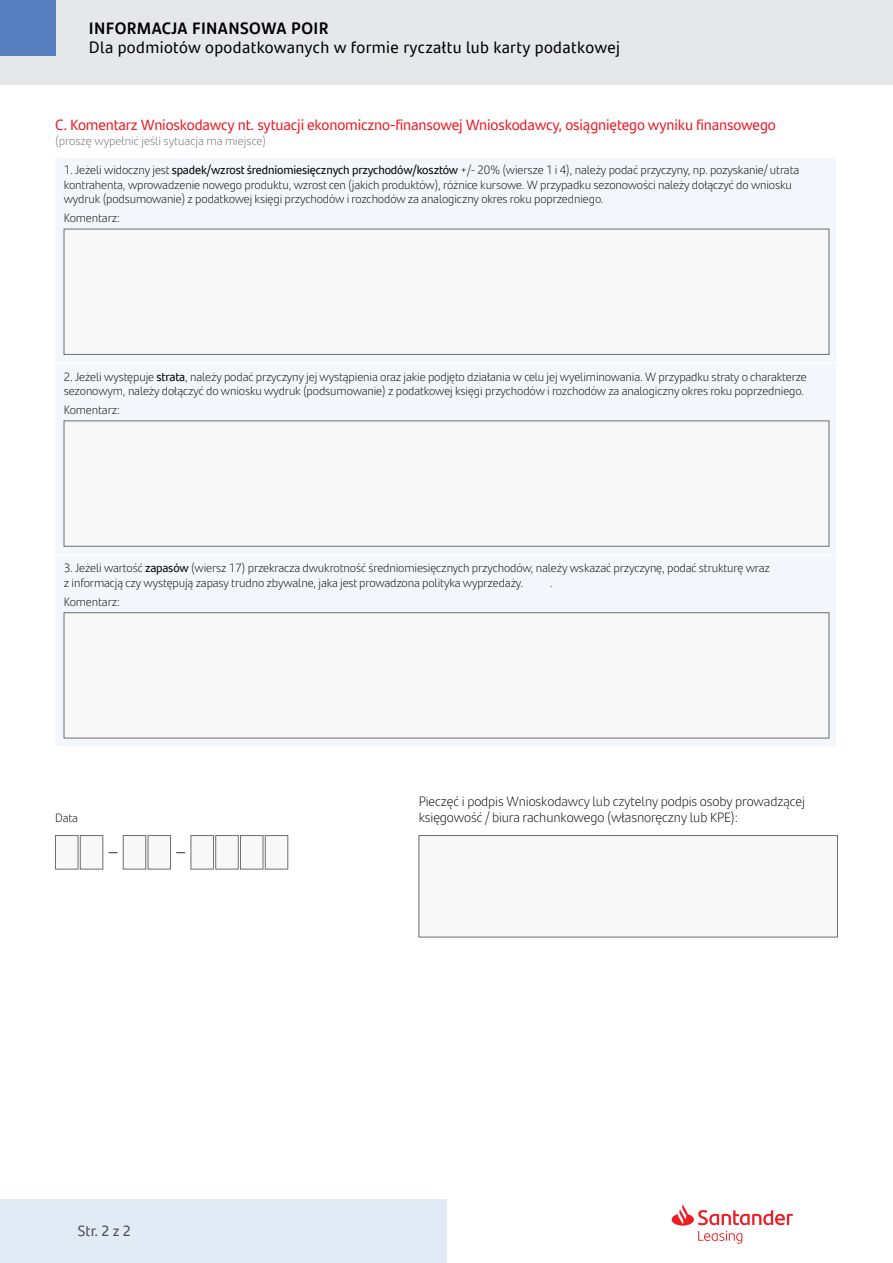
<style>
.page{position:relative;width:893px;height:1263px;background:#fff}
.page>*{position:absolute;margin:0;border:0;box-sizing:border-box;transform-origin:0 0}
.t1{font:16.5px "Santander Text";letter-spacing:.025em;color:#000}
.t2{font:700 16.5px "Santander Text";letter-spacing:.025em;color:#000}
.t3{font:15px "Santander Text";letter-spacing:-.01em;color:#ed1d24}
.t4{font:14.85px "Santander Text";color:#4d4d4f}
.t5{font:300 13.5px/16.2px "Santander Text";letter-spacing:-.01em;color:#000}
.t6{font:300 12px/14.4px "Santander Text";letter-spacing:-.01em;color:#000}
.t7{font:300 12px "Santander Text";color:#6d6e71}
.s1{font-weight:400}
</style>
<div class="page">
<div style="left:0;top:0;width:893px;height:85px;background:#e6e7e8"></div>
<div style="left:0;top:0;width:55px;height:55px;background:#567ec0"></div>
<div style="left:0;top:1199px;width:446px;height:64px;background:#e1ebf5"></div>
<svg style="left:672px;top:1204px;width:121px;height:40px"></svg>
<div style="left:56px;top:158px;width:780px;height:588px;background:#f3f7fb"></div>
<hr style="left:55px;top:362px;width:783px;height:2px;background:#fff">
<hr style="left:55px;top:554px;width:783px;height:2px;background:#fff">
<div style="left:64px;top:229px;width:765px;height:126px;background:#f8f8f9;border:1px solid #6d6e71"></div>
<div style="left:64px;top:421px;width:765px;height:125px;background:#f8f8f9"></div>
<div style="left:64px;top:612px;width:765px;height:126px;background:#f8f8f9;border:1px solid #6d6e71"></div>
<div style="left:123px;top:835px;width:23px;height:34px;background:#f8f8f9;border:1px solid #6d6e71"></div>
<div style="left:148px;top:835px;width:23px;height:34px;background:#f8f8f9;border:1px solid #6d6e71"></div>
<div style="left:55px;top:835px;width:23px;height:34px;background:#f8f8f9;border:1px solid #6d6e71"></div>
<div style="left:80px;top:835px;width:23px;height:34px;background:#f8f8f9;border:1px solid #6d6e71"></div>
<div style="left:191px;top:835px;width:23px;height:34px;background:#f8f8f9;border:1px solid #6d6e71"></div>
<div style="left:215px;top:835px;width:23px;height:34px;background:#f8f8f9;border:1px solid #6d6e71"></div>
<div style="left:240px;top:835px;width:23px;height:34px;background:#f8f8f9;border:1px solid #6d6e71"></div>
<div style="left:265px;top:835px;width:23px;height:34px;background:#f8f8f9;border:1px solid #6d6e71"></div>
<div style="left:419px;top:835px;width:419px;height:102px;background:#f8f8f9;border:1px solid #6d6e71"></div>
<h1 class="t2" style="left:89px;top:15px;width:241px">INFORMACJA FINANSOWA POIR</h1>
<h1 class="t1" style="left:89px;top:35px;width:533px">Dla podmiotów opodatkowanych w formie ryczałtu lub karty podatkowej</h1>
<p class="t3" style="left:55px;top:114px;width:722px">C. Komentarz Wnioskodawcy nt. sytuacji ekonomiczno-finansowej Wnioskodawcy, osiągniętego wyniku finansowego</p>
<p class="t7" style="left:55px;top:132px;width:212px">(proszę wypełnić jeśli sytuacja ma miejsce)</p>
<p class="t6" style="left:64px;top:162px;width:737px">1. Jeżeli widoczny jest <span class="s1">spadek/wzrost średniomiesięcznych przychodów/kosztów</span> +/- 20% (wiersze 1 i 4), należy podać przyczyny, np. pozyskanie/ utrata kontrahenta, wprowadzenie nowego produktu, wzrost cen (jakich produktów), różnice kursowe. W przypadku sezonowości należy dołączyć do wniosku wydruk (podsumowanie) z podatkowej księgi przychodów i rozchodów za analogiczny okres roku poprzedniego.</p>
<p class="t6" style="left:64px;top:210px;width:58px">Komentarz:</p>
<p class="t6" style="left:64px;top:369px;width:745px">2. Jeżeli występuje <span class="s1">strata</span>, należy podać przyczyny jej wystąpienia oraz jakie podjęto działania w celu jej wyeliminowania. W przypadku straty o charakterze sezonowym, należy dołączyć do wniosku wydruk (podsumowanie) z podatkowej księgi przychodów i rozchodów za analogiczny okres roku poprzedniego.</p>
<p class="t6" style="left:64px;top:402px;width:58px">Komentarz:</p>
<p class="t6" style="left:64px;top:560px;width:708px">3. Jeżeli wartość <span class="s1">zapasów</span> (wiersz 17) przekracza dwukrotność średniomiesięcznych przychodów, należy wskazać przyczynę, podać strukturę wraz z informacją czy występują zapasy trudno zbywalne, jaka jest prowadzona polityka wyprzedaży.</p>
<p class="t6" style="left:550px;top:575px;width:4px">.</p>
<p class="t6" style="left:64px;top:594px;width:58px">Komentarz:</p>
<p class="t6" style="left:55px;top:810px;width:24px">Data</p>
<p class="t4" style="left:78px;top:1220px;width:55px">Str. 2 z 2</p>
<p class="t5" style="left:419px;top:792px;width:388px">Pieczęć i podpis Wnioskodawcy lub czytelny podpis osoby prowadzącej księgowość / biura rachunkowego (własnoręczny lub KPE):</p>
</div>
